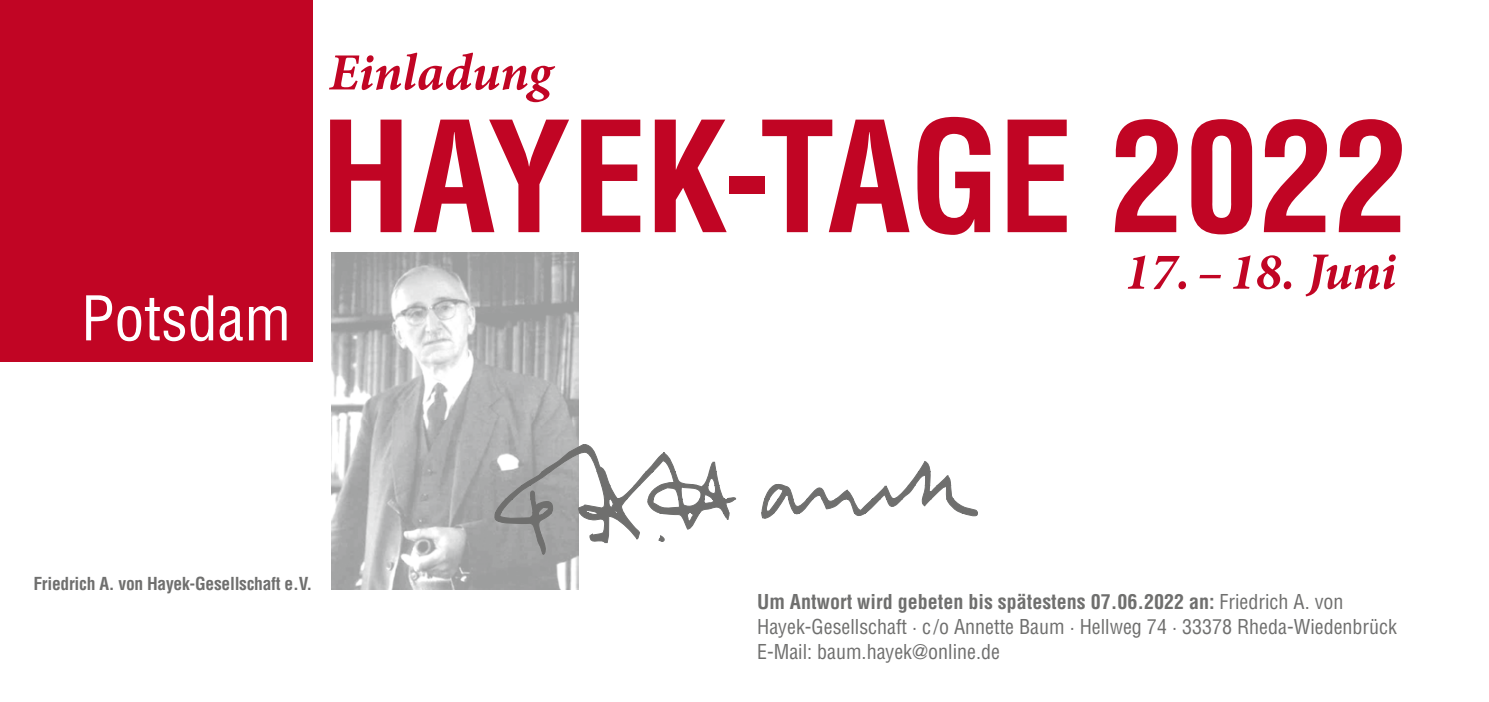
<style>
.page{position:relative;width:1489px;height:702px;background:#fff}
.page>*{position:absolute;margin:0;border:0;box-sizing:border-box;transform-origin:0 0}
.t1{font:700 condensed 150px "Helvetica LT Std";letter-spacing:-.01em;color:#c10524}
.t2{font:condensed 60px "Helvetica LT Std";color:#fff}
.t3{font:italic 700 52.5px "Minion Pro";letter-spacing:-.005em;color:#c10524}
.t4{font:italic 700 52.25px "Minion Pro";letter-spacing:-.005em;color:#c10524}
.t5{font:condensed 20px/25px "Helvetica LT Std";color:#6f6f6e}
.t6{font:700 condensed 17.5px "Helvetica LT Std";letter-spacing:-.015em;color:#6f6f6e}
.s1{font-weight:700}
</style>
<div class="page">
<div style="left:0;top:0;width:312px;height:361px;background:#c10524"></div>
<img style="left:331px;top:252px;width:247px;height:338px">
<svg style="left:494px;top:444px;width:483px;height:110px"></svg>
<h2 class="t2" style="left:81px;top:281px;width:211px">Potsdam</h2>
<h3 class="t4" style="left:329px;top:35px;width:224px">Einladung</h3>
<h1 class="t1" style="left:320px;top:83px;width:1090px">HAYEK-TAGE 2022</h1>
<h3 class="t3" style="left:1124px;top:234px;width:273px">17. – 18. Juni</h3>
<p class="t6" style="left:33px;top:572px;width:280px">Friedrich A. von Hayek-Gesellschaft e.V.</p>
<p class="t5" style="left:757px;top:589px;width:641px"><span class="s1">Um Antwort wird gebeten bis spätestens 07.06.2022 an:</span> Friedrich A. von<br>Hayek-Gesellschaft · c /o Annette Baum · Hellweg 74 · 33378 Rheda-Wiedenbrück<br>E-Mail: baum.hayek@online.de</p>
</div>
